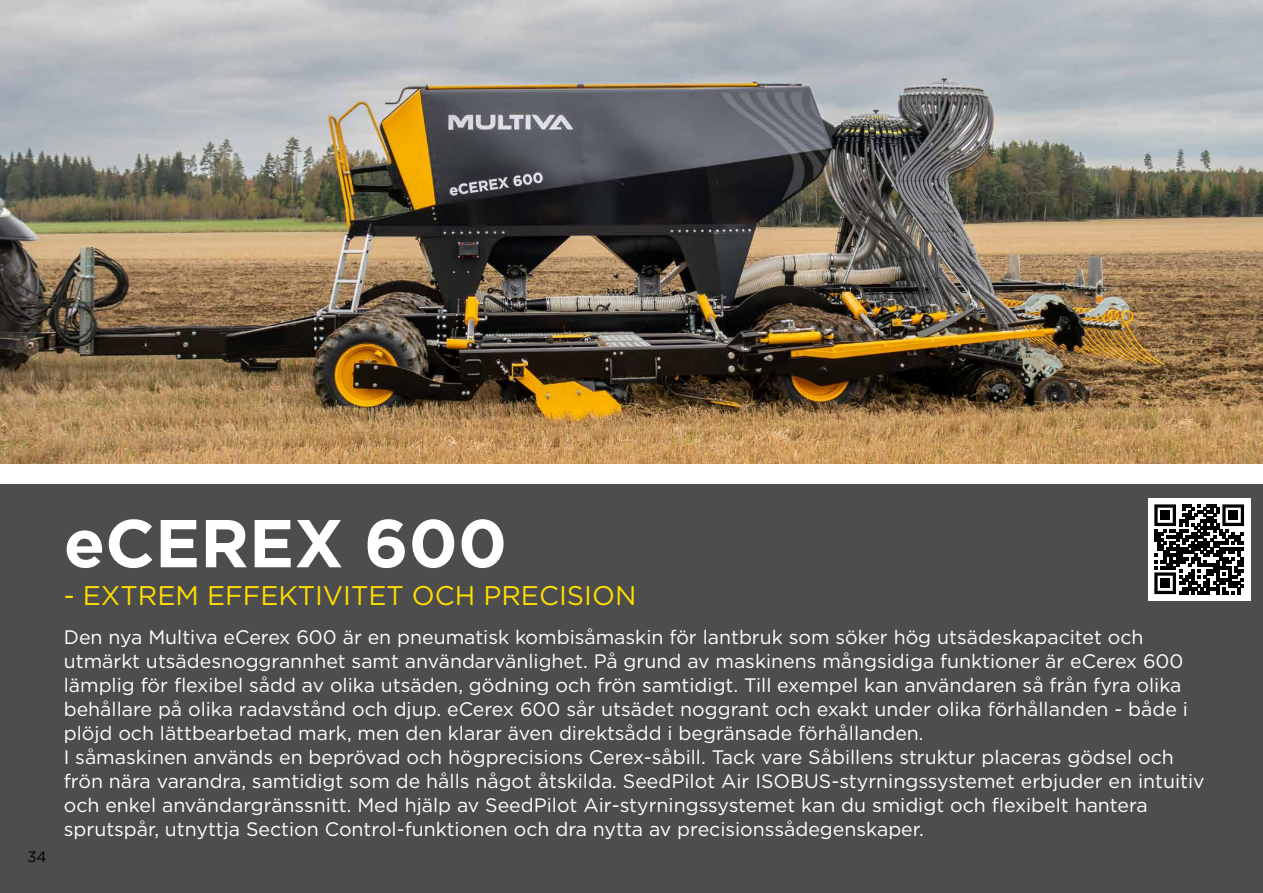
<style>
.page{position:relative;width:1263px;height:893px;background:#fff}
.page>*{position:absolute;margin:0;border:0;box-sizing:border-box;transform-origin:0 0}
.t1{font:700 67.5px "Gotham";color:#fff}
.t2{font:27px "Gotham";color:#fd0}
.t3{font:19.5px/24px "Gotham";color:#fff}
.t4{font:15px "Gotham";color:#000}
</style>
<div class="page">
<div style="left:0;top:485px;width:1263px;height:408px;background:#4d4d4d"></div>
<img style="left:0;top:0;width:1263px;height:464px">
<div style="left:1148px;top:498px;width:102px;height:102px;background:#fff"></div>
<svg style="left:1154px;top:504px;width:90px;height:90px"></svg>
<div style="left:1160px;top:511px;width:10px;height:9px;background:#000"></div>
<div style="left:1228px;top:511px;width:10px;height:9px;background:#000"></div>
<div style="left:1160px;top:579px;width:10px;height:9px;background:#000"></div>
<p class="t4" style="left:27px;top:847px;width:21px">34</p>
<h1 class="t1" style="left:64px;top:499px;width:445px">eCEREX 600</h1>
<h2 class="t2" style="left:64px;top:578px;width:574px">- EXTREM EFFEKTIVITET OCH PRECISION</h2>
<p class="t3" style="left:64px;top:624px;width:1142px">Den nya Multiva eCerex 600 är en pneumatisk kombisåmaskin för lantbruk som söker hög utsädeskapacitet och utmärkt utsädesnoggrannhet samt användarvänlighet. På grund av maskinens mångsidiga funktioner är eCerex 600 lämplig för flexibel sådd av olika utsäden, gödning och frön samtidigt. Till exempel kan användaren så från fyra olika behållare på olika radavstånd och djup. eCerex 600 sår utsädet noggrant och exakt under olika förhållanden - både i plöjd och lättbearbetad mark, men den klarar även direktsådd i begränsade förhållanden.<br>I såmaskinen används en beprövad och högprecisions Cerex-såbill. Tack vare Såbillens struktur placeras gödsel och frön nära varandra, samtidigt som de hålls något åtskilda. SeedPilot Air ISOBUS-styrningssystemet erbjuder en intuitiv och enkel användargränssnitt. Med hjälp av SeedPilot Air-styrningssystemet kan du smidigt och flexibelt hantera sprutspår, utnyttja Section Control-funktionen och dra nytta av precisionssådegenskaper.</p>
</div>
